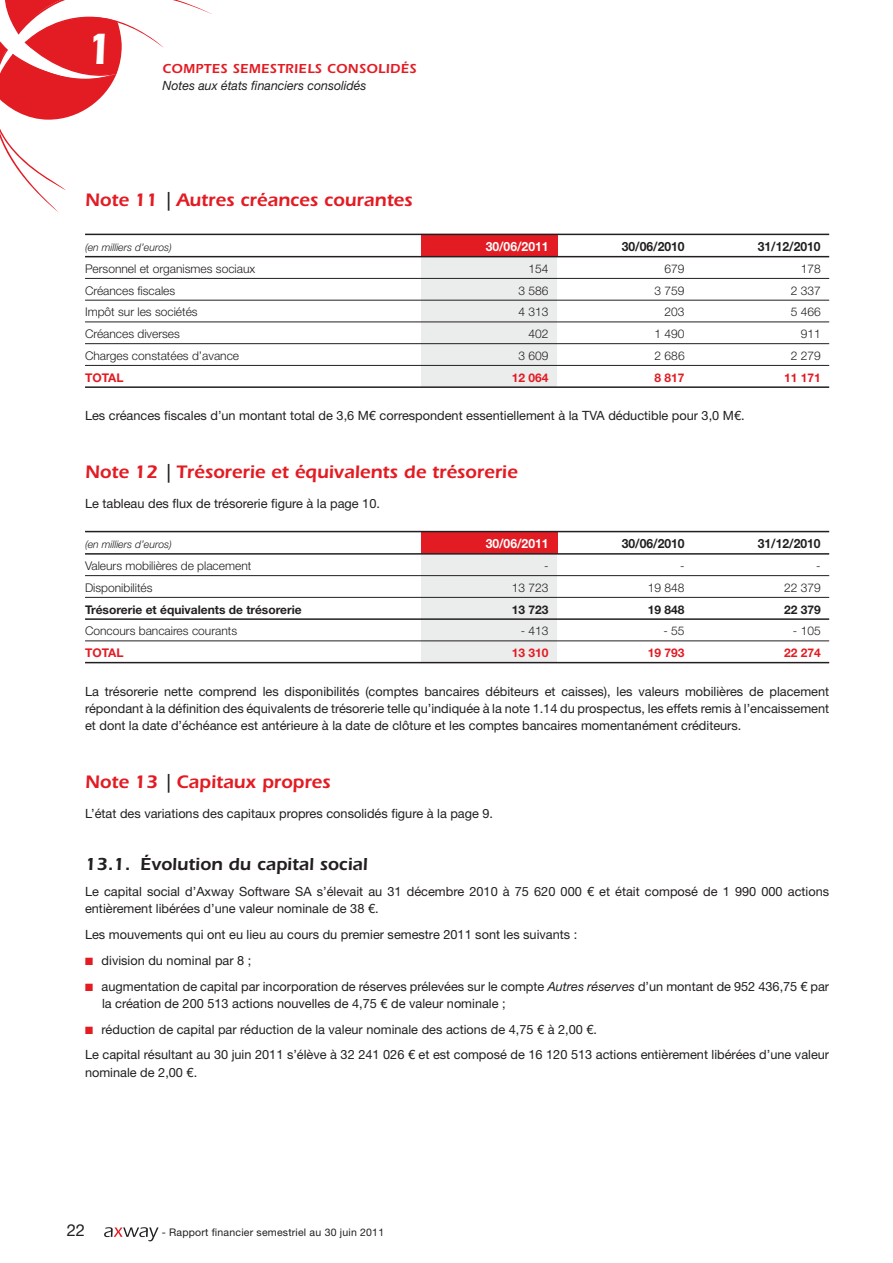
<style>
.page{position:relative;width:893px;height:1263px;background:#fff}
.page>*{position:absolute;margin:0;border:0;box-sizing:border-box;transform-origin:0 0}
.t1{font:600 45.3px "Itc Eras";color:#fff}
.t2{font:600 18.75px "Itc Eras";color:#e31b23}
.t3{font:600 18px "Itc Eras";color:#231f20}
.t4{font:16.5px "Helvetica Neue LT Std";color:#231f20}
.t5{font:600 13.5px "Itc Eras";letter-spacing:.03em;color:#e31b23}
.t6{font:12.75px/17.2px "Helvetica Neue LT Std";color:#231f20}
.t7{font:700 12.75px "Helvetica Neue LT Std";color:#231f20;scale:.95 1}
.t8{font:italic 12.75px "Helvetica Neue LT Std";color:#231f20}
.t9{font:700 12.75px "Helvetica Neue LT Std";color:#fff;scale:.95 1}
.t10{font:300 12px "Helvetica Neue LT Std";color:#231f20}
.t11{font:700 12px "Helvetica Neue LT Std";color:#231f20}
.t12{font:700 12px "Helvetica Neue LT Std";color:#e31b23}
.t13{font:10.5px "Helvetica Neue LT Std";letter-spacing:.02em;color:#231f20}
.t14{font:italic 300 10.5px "Helvetica Neue LT Std";color:#231f20}
.s1{font-weight:500;color:#231f20}
.s2{color:#e31b23}
.s3{font-style:italic}
</style>
<div class="page">
<svg style="left:104px;top:1227px;width:55px;height:15px"></svg>
<svg style="left:0;top:0;width:212px;height:212px"></svg>
<div style="left:421px;top:234px;width:136px;height:23px;background:#e31b23"></div>
<div style="left:421px;top:257px;width:136px;height:129px;background:#ebecec"></div>
<hr style="left:85px;top:234px;width:744px;height:1px;background:#231f20">
<hr style="left:85px;top:256px;width:744px;height:1px;background:#231f20">
<hr style="left:85px;top:386px;width:744px;height:2px;background:#231f20">
<hr style="left:85px;top:278px;width:744px;height:1px;background:#231f20">
<hr style="left:85px;top:300px;width:744px;height:1px;background:#231f20">
<hr style="left:85px;top:322px;width:744px;height:1px;background:#231f20">
<hr style="left:85px;top:343px;width:744px;height:1px;background:#231f20">
<hr style="left:85px;top:365px;width:744px;height:1px;background:#231f20">
<div style="left:421px;top:532px;width:136px;height:22px;background:#e31b23"></div>
<div style="left:421px;top:555px;width:136px;height:107px;background:#ebecec"></div>
<hr style="left:85px;top:531px;width:744px;height:1px;background:#231f20">
<hr style="left:85px;top:553px;width:744px;height:2px;background:#231f20">
<hr style="left:85px;top:618px;width:744px;height:2px;background:#231f20">
<hr style="left:85px;top:662px;width:744px;height:1px;background:#231f20">
<hr style="left:85px;top:575px;width:744px;height:1px;background:#231f20">
<hr style="left:85px;top:597px;width:744px;height:1px;background:#231f20">
<hr style="left:85px;top:641px;width:744px;height:1px;background:#231f20">
<p class="t1" style="left:86px;top:34px;width:30px">1</p>
<p class="t5" style="left:162px;top:64px;width:256px">COMPTES SEMESTRIELS CONSOLIDÉS</p>
<p class="t8" style="left:162px;top:78px;width:206px">Notes aux états financiers consolidés</p>
<p class="t2" style="left:85px;top:194px;width:329px">Note 11 <span class="s1">|</span> Autres créances courantes</p>
<p class="t14" style="left:85px;top:241px;width:88px">(en milliers d’euros)</p>
<p class="t9" style="left:486px;top:242px;width:68px">30/06/2011</p>
<p class="t7" style="left:622px;top:242px;width:68px">30/06/2010</p>
<p class="t7" style="left:758px;top:242px;width:68px">31/12/2010</p>
<p class="t10" style="left:85px;top:264px;width:172px">Personnel et organismes sociaux</p>
<p class="t10" style="left:528px;top:264px;width:22px">154</p>
<p class="t10" style="left:665px;top:264px;width:22px">679</p>
<p class="t10" style="left:801px;top:264px;width:22px">178</p>
<p class="t10" style="left:85px;top:286px;width:92px">Créances fiscales</p>
<p class="t10" style="left:518px;top:286px;width:32px">3 586</p>
<p class="t10" style="left:655px;top:286px;width:32px">3 759</p>
<p class="t10" style="left:791px;top:286px;width:32px">2 337</p>
<p class="t10" style="left:85px;top:308px;width:114px">Impôt sur les sociétés</p>
<p class="t10" style="left:519px;top:308px;width:32px">4 313</p>
<p class="t10" style="left:665px;top:308px;width:22px">203</p>
<p class="t10" style="left:791px;top:308px;width:32px">5 466</p>
<p class="t10" style="left:85px;top:330px;width:96px">Créances diverses</p>
<p class="t10" style="left:529px;top:330px;width:22px">402</p>
<p class="t10" style="left:655px;top:330px;width:32px">1 490</p>
<p class="t10" style="left:801px;top:330px;width:22px">911</p>
<p class="t10" style="left:85px;top:351px;width:156px">Charges constatées d’avance</p>
<p class="t10" style="left:519px;top:351px;width:32px">3 609</p>
<p class="t10" style="left:655px;top:351px;width:32px">2 686</p>
<p class="t10" style="left:791px;top:351px;width:32px">2 279</p>
<p class="t12" style="left:85px;top:373px;width:40px">TOTAL</p>
<p class="t12" style="left:512px;top:373px;width:38px">12 064</p>
<p class="t12" style="left:655px;top:373px;width:32px">8 817</p>
<p class="t12" style="left:784px;top:373px;width:38px">11 171</p>
<p class="t6" style="left:85px;top:409px;width:661px">Les créances fiscales d’un montant total de 3,6 M€ correspondent essentiellement à la TVA déductible pour 3,0 M€.</p>
<p class="t2" style="left:85px;top:465px;width:434px">Note 12 <span class="s1">|</span> Trésorerie et équivalents de trésorerie</p>
<p class="t6" style="left:85px;top:496px;width:296px">Le tableau des flux de trésorerie figure à la page 10.</p>
<p class="t14" style="left:85px;top:539px;width:88px">(en milliers d’euros)</p>
<p class="t9" style="left:486px;top:539px;width:68px">30/06/2011</p>
<p class="t7" style="left:622px;top:539px;width:68px">30/06/2010</p>
<p class="t7" style="left:758px;top:539px;width:68px">31/12/2010</p>
<p class="t10" style="left:85px;top:561px;width:168px">Valeurs mobilières de placement</p>
<p class="t10" style="left:544px;top:561px;width:6px">-</p>
<p class="t10" style="left:680px;top:561px;width:6px">-</p>
<p class="t10" style="left:816px;top:561px;width:6px">-</p>
<p class="t10" style="left:85px;top:583px;width:69px">Disponibilités</p>
<p class="t10" style="left:512px;top:583px;width:38px">13 723</p>
<p class="t10" style="left:648px;top:583px;width:38px">19 848</p>
<p class="t10" style="left:784px;top:583px;width:38px">22 379</p>
<p class="t11" style="left:85px;top:605px;width:218px">Trésorerie et équivalents de trésorerie</p>
<p class="t11" style="left:512px;top:605px;width:38px">13 723</p>
<p class="t11" style="left:648px;top:605px;width:38px">19 848</p>
<p class="t11" style="left:784px;top:605px;width:38px">22 379</p>
<p class="t10" style="left:85px;top:627px;width:154px">Concours bancaires courants</p>
<p class="t10" style="left:521px;top:627px;width:29px">- 413</p>
<p class="t10" style="left:663px;top:627px;width:23px">- 55</p>
<p class="t10" style="left:793px;top:627px;width:29px">- 105</p>
<p class="t12" style="left:85px;top:648px;width:40px">TOTAL</p>
<p class="t12" style="left:512px;top:648px;width:38px">13 310</p>
<p class="t12" style="left:648px;top:648px;width:38px">19 793</p>
<p class="t12" style="left:784px;top:648px;width:38px">22 274</p>
<p class="t6" style="left:85px;top:684px;width:746px;text-align:justify">La trésorerie nette comprend les disponibilités (comptes bancaires débiteurs et caisses), les valeurs mobilières de placement répondant à la définition des équivalents de trésorerie telle qu’indiquée à la note 1.14 du prospectus, les effets remis à l’encaissement et dont la date d’échéance est antérieure à la date de clôture et les comptes bancaires momentanément créditeurs.</p>
<p class="t2" style="left:85px;top:776px;width:247px">Note 13 <span class="s1">|</span> Capitaux propres</p>
<p class="t6" style="left:85px;top:807px;width:410px">L’état des variations des capitaux propres consolidés figure à la page 9.</p>
<p class="t3" style="left:85px;top:858px;width:284px">13.1. Évolution du capital social</p>
<p class="t6" style="left:85px;top:884px;width:746px">Le capital social d’Axway Software SA s’élevait au 31 décembre 2010 à 75 620 000 € et était composé de 1 990 000 actions entièrement libérées d’une valeur nominale de 38 €.</p>
<p class="t6" style="left:85px;top:927px;width:494px">Les mouvements qui ont eu lieu au cours du premier semestre 2011 sont les suivants :</p>
<p class="t6" style="left:85px;top:953px;width:168px"><span class="s2">■</span> division du nominal par 8 ;</p>
<p class="t6" style="left:102px;top:979px;width:729px;text-indent:-17px"><span class="s2">■</span> augmentation de capital par incorporation de réserves prélevées sur le compte <span class="s3">Autres réserves</span> d’un montant de 952 436,75 € par la création de 200 513 actions nouvelles de 4,75 € de valeur nominale ;</p>
<p class="t6" style="left:85px;top:1018px;width:746px;line-height:25.8px"><span class="s2">■</span> réduction de capital par réduction de la valeur nominale des actions de 4,75 € à 2,00 €.<br>Le capital résultant au 30 juin 2011 s’élève à 32 241 026 € et est composé de 16 120 513 actions entièrement libérées d’une valeur</p>
<p class="t6" style="left:85px;top:1065px;width:114px">nominale de 2,00 €.</p>
<p class="t4" style="left:67px;top:1224px;width:20px">22</p>
<p class="t13" style="left:162px;top:1228px;width:224px">- Rapport financier semestriel au 30 juin 2011</p>
</div>
